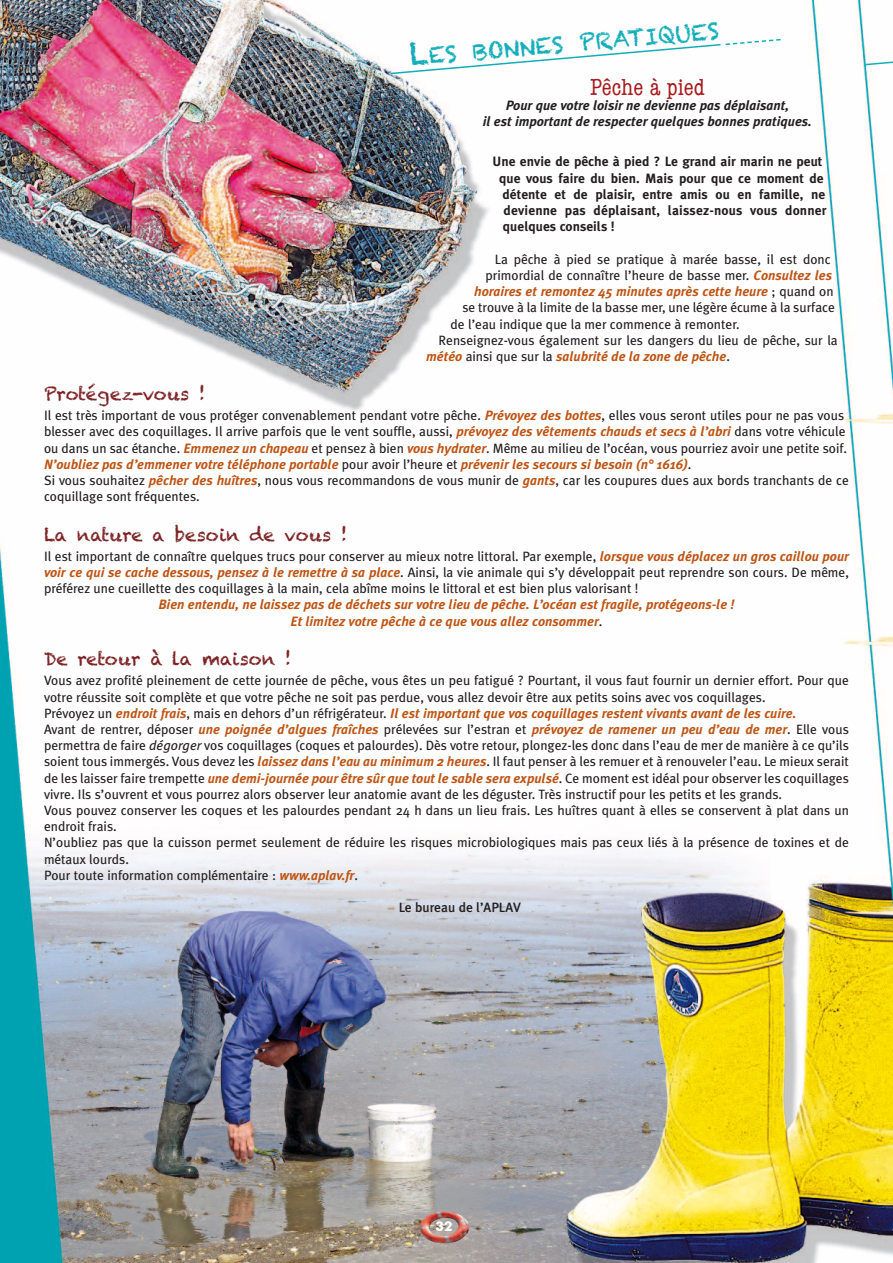
<style>
.page{position:relative;width:893px;height:1263px;background:#fff}
.page>*{position:absolute;margin:0;border:0;box-sizing:border-box;transform-origin:0 0}
.t1{font:condensed 24px "American Typewriter";color:#a61c1f}
.t2{font:22.5px "Chalkduster";color:#13aeba}
.t3{font:18px "Chalkduster";color:#7c2326}
.t4{font:13.5px/16.2px "Meta Plus";color:#231f20}
.t5{font:italic 700 13.5px/16.2px "Meta Plus";color:#be5616;text-align:center}
.t6{font:700 13.5px "Meta Plus";color:#231f20}
.t7{font:italic 700 13.5px/16.2px "Meta Plus";color:#231f20;text-align:center}
.t8{font:500 13.5px "Meta Plus";color:#231f20}
.t9{font:700 13.5px "Futura BT";color:#fff}
.s1{font-size:30px}
.s2{font-weight:700;font-style:italic;color:#be5616}
.s3{font-weight:400;font-style:normal;color:#231f20}
.s4{font-style:italic}
</style>
<div class="page">
<img style="left:0;top:0;width:893px;height:1263px">
<svg style="left:389px;top:38px;width:392px;height:37px"></svg>
<img style="left:419px;top:1211px;width:51px;height:33px">
<svg style="left:864px;top:36px;width:29px;height:30px"></svg>
<h2 class="t2" style="left:409px;top:43px;width:312px;rotate:-5deg"><span class="s1">L</span>es bonnes Pratiques</h2>
<h1 class="t1" style="left:590px;top:74px;width:116px">Pêche à pied</h1>
<p class="t7" style="left:483px;top:97px;width:331px">Pour que votre loisir ne devienne pas déplaisant,<br>il est important de respecter quelques bonnes pratiques.</p>
<p class="t6" style="left:492px;top:154px;width:331px">Une envie de pêche à pied ? Le grand air marin ne peut</p>
<p class="t6" style="left:499px;top:170px;width:326px">que vous faire du bien. Mais pour que ce moment de</p>
<p class="t6" style="left:502px;top:186px;width:324px">détente et de plaisir, entre amis ou en famille, ne</p>
<p class="t6" style="left:503px;top:203px;width:325px">devienne pas déplaisant, laissez-nous vous donner</p>
<p class="t6" style="left:503px;top:219px;width:113px">quelques conseils !</p>
<p class="t4" style="left:495px;top:251px;width:337px">La pêche à pied se pratique à marée basse, il est donc</p>
<p class="t4" style="left:485px;top:267px;width:348px">primordial de connaître l’heure de basse mer. <span class="s2">Consultez les</span></p>
<p class="t5" style="left:474px;top:283px;width:361px">horaires et remontez 45 minutes après cette heure <span class="s3">; quand on</span></p>
<p class="t4" style="left:462px;top:300px;width:374px">se trouve à la limite de la basse mer, une légère écume à la surface</p>
<p class="t4" style="left:451px;top:316px;width:290px">de l’eau indique que la mer commence à remonter.</p>
<p class="t4" style="left:439px;top:332px;width:401px">Renseignez-vous également sur les dangers du lieu de pêche, sur la</p>
<p class="t5" style="left:426px;top:348px;width:305px">météo <span class="s3">ainsi que sur la</span> salubrité de la zone de pêche<span class="s3">.</span></p>
<h3 class="t3" style="left:44px;top:382px;width:163px">Protégez-vous !</h3>
<p class="t4" style="left:44px;top:407px;width:806px">Il est très important de vous protéger convenablement pendant votre pêche. <span class="s2">Prévoyez des bottes</span>, elles vous seront utiles pour ne pas vous blesser avec des coquillages. Il arrive parfois que le vent souffle, aussi, <span class="s2">prévoyez des vêtements chauds et secs à l’abri</span> dans votre véhicule ou dans un sac étanche. <span class="s2">Emmenez un chapeau</span> et pensez à bien <span class="s2">vous hydrater</span>. Même au milieu de l’océan, vous pourriez avoir une petite soif.<br><span class="s2">N’oubliez pas d’emmener votre téléphone portable</span> pour avoir l’heure et <span class="s2">prévenir les secours si besoin (n° 1616)</span>.<br>Si vous souhaitez <span class="s2">pêcher des huîtres</span>, nous vous recommandons de vous munir de <span class="s2">gants</span>, car les coupures dues aux bords tranchants de ce coquillage sont fréquentes.</p>
<h3 class="t3" style="left:44px;top:523px;width:305px">La nature a besoin de vous !</h3>
<p class="t4" style="left:44px;top:548px;width:806px;text-align:justify">Il est important de connaître quelques trucs pour conserver au mieux notre littoral. Par exemple, <span class="s2">lorsque vous déplacez un gros caillou pour voir ce qui se cache dessous, pensez à le remettre à sa place</span>. Ainsi, la vie animale qui s’y développait peut reprendre son cours. De même, préférez une cueillette des coquillages à la main, cela abîme moins le littoral et est bien plus valorisant !</p>
<p class="t5" style="left:158px;top:597px;width:578px">Bien entendu, ne laissez pas de déchets sur votre lieu de pêche. L’océan est fragile, protégeons-le !<br>Et limitez votre pêche à ce que vous allez consommer<span class="s3">.</span></p>
<h3 class="t3" style="left:44px;top:647px;width:249px">De retour à la maison !</h3>
<p class="t4" style="left:44px;top:672px;width:806px">Vous avez profité pleinement de cette journée de pêche, vous êtes un peu fatigué ? Pourtant, il vous faut fournir un dernier effort. Pour que votre réussite soit complète et que votre pêche ne soit pas perdue, vous allez devoir être aux petits soins avec vos coquillages.<br>Prévoyez un <span class="s2">endroit frais</span>, mais en dehors d’un réfrigérateur. <span class="s2">Il est important que vos coquillages restent vivants avant de les cuire.<br></span>Avant de rentrer, déposer <span class="s2">une poignée d’algues fraîches</span> prélevées sur l’estran et <span class="s2">prévoyez de ramener un peu d’eau de mer</span>. Elle vous permettra de faire <span class="s4">dégorger</span> vos coquillages (coques et palourdes). Dès votre retour, plongez-les donc dans l’eau de mer de manière à ce qu’ils soient tous immergés. Vous devez les <span class="s2">laissez dans l’eau au minimum 2 heures</span>. Il faut penser à les remuer et à renouveler l’eau. Le mieux serait de les laisser faire trempette <span class="s2">une demi-journée pour être sûr que tout le sable sera expulsé</span>. Ce moment est idéal pour observer les coquillages vivre. Ils s’ouvrent et vous pourrez alors observer leur anatomie avant de les déguster. Très instructif pour les petits et les grands.<br>Vous pouvez conserver les coques et les palourdes pendant 24 h dans un lieu frais. Les huîtres quant à elles se conservent à plat dans un endroit frais.<br>N’oubliez pas que la cuisson permet seulement de réduire les risques microbiologiques mais pas ceux liés à la présence de toxines et de métaux lourds.<br>Pour toute information complémentaire : <span class="s2">www.aplav.fr</span>.</p>
<p class="t8" style="left:399px;top:899px;width:124px">Le bureau de l’APLAV</p>
<p class="t9" style="left:436px;top:1218px;width:18px">32</p>
</div>
